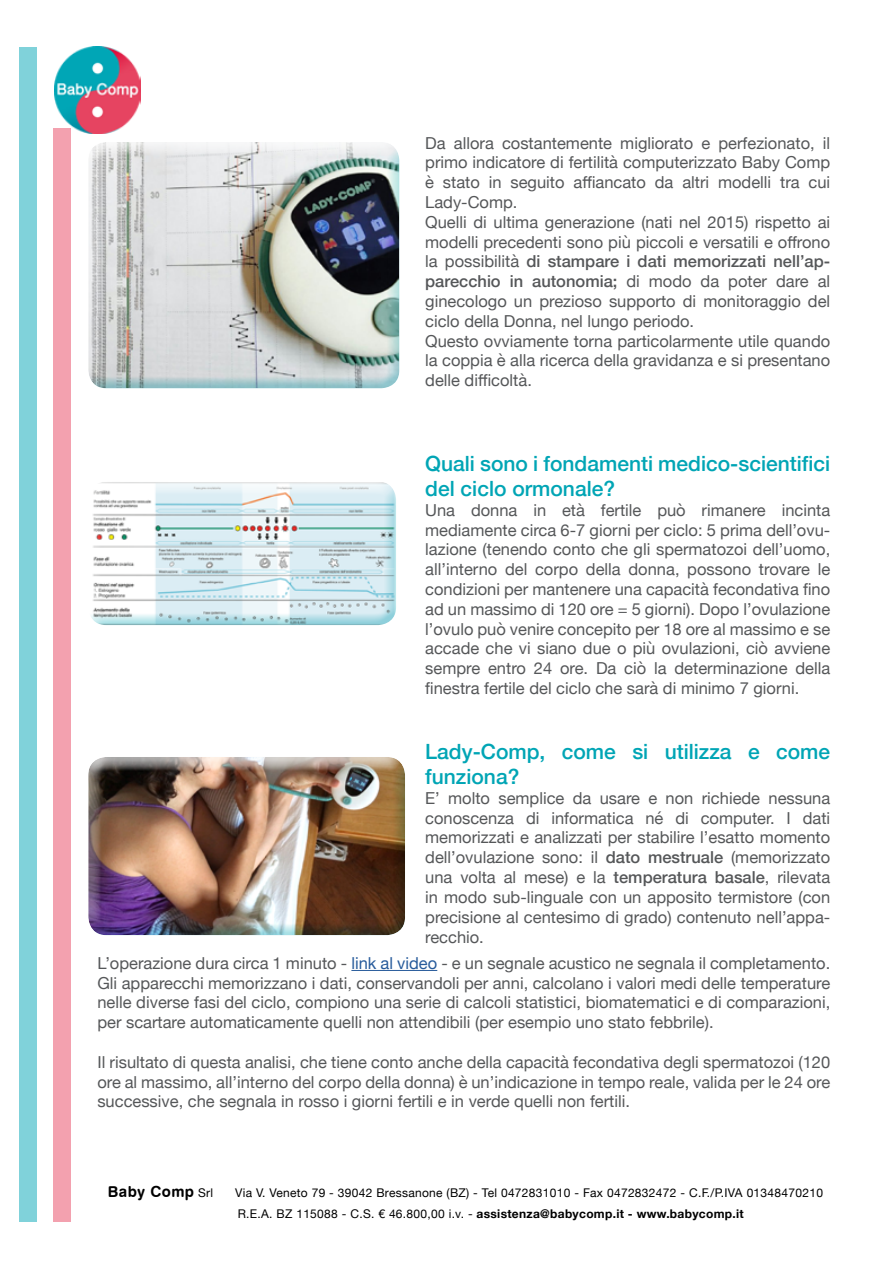
<style>
.page{position:relative;width:893px;height:1263px;background:#fff}
.page>*{position:absolute;margin:0;border:0;box-sizing:border-box;transform-origin:0 0}
.t1{font:500 21px/25.2px "Helvetica Neue";color:#00a5b5}
.t2{font:16.5px/19.8px "Helvetica Neue";color:#555759;text-align:justify}
.t3{font:15px "Swiss 721 BT Bold Rounded";letter-spacing:.025em;color:#000}
.t4{font:12px/21px "Helvetica Neue";letter-spacing:.025em;color:#000}
.s1{font-weight:500}
.s2{color:#275b9b}
.s3{font-family:"Helvetica Neue";font-size:12px}
.s4{font-weight:700}
</style>
<div class="page">
<img style="left:54px;top:47px;width:87px;height:85px">
<div style="left:19px;top:47px;width:17px;height:1174px;background:#80d2da"></div>
<div style="left:54px;top:128px;width:17px;height:1093px;background:#f3a1af"></div>
<div style="left:81px;top:142px;width:331px;height:248px;background:#00a5b5;opacity:.35"></div>
<div style="left:81px;top:481px;width:327px;height:144px;background:#00a5b5;opacity:.35"></div>
<div style="left:81px;top:757px;width:336px;height:179px;background:#00a5b5;opacity:.35"></div>
<hr style="left:351px;top:970px;width:86px;height:1px;background:#275b9b">
<p class="t2" style="left:425px;top:134px;width:407px;text-align:left">Da allora costantemente migliorato e perfezionato, il primo indicatore di fertilità computerizzato Baby Comp è stato in seguito affiancato da altri modelli tra cui Lady-Comp.<br>Quelli di ultima generazione (nati nel 2015) rispetto ai modelli precedenti sono più piccoli e versatili e offrono la possibilità <span class="s1">di stampare i dati memorizzati nell’ap&shy;parecchio in autonomia;</span> di modo da poter dare al ginecologo un prezioso supporto di monitoraggio del ciclo della Donna, nel lungo periodo.<br>Questo ovviamente torna particolarmente utile quando la coppia è alla ricerca della gravidanza e si presentano delle difficoltà.</p>
<p class="t1" style="left:425px;top:449px;width:407px">Quali sono i fondamenti medico-scientifici del ciclo ormonale?</p>
<p class="t2" style="left:425px;top:501px;width:407px">Una donna in età fertile può rimanere incinta mediamente circa 6-7 giorni per ciclo: 5 prima dell’ovu&shy;lazione (tenendo conto che gli spermatozoi dell’uomo, all’interno del corpo della donna, possono trovare le condizioni per mantenere una capacità fecondativa fino ad un massimo di 120 ore = 5 giorni). Dopo l’ovulazione l’ovulo può venire concepito per 18 ore al massimo e se accade che vi siano due o più ovulazioni, ciò avviene sempre entro 24 ore. Da ciò la determinazione della finestra fertile del ciclo che sarà di minimo 7 giorni.</p>
<p class="t1" style="left:425px;top:737px;width:406px">Lady-Comp, come si utilizza e come funziona?</p>
<p class="t2" style="left:425px;top:789px;width:407px">E’ molto semplice da usare e non richiede nessuna conoscenza di informatica né di computer. I dati memorizzati e analizzati per stabilire l’esatto momento dell’ovulazione sono: il <span class="s1">dato mestruale</span> (memorizzato una volta al mese) e la <span class="s1">temperatura basale</span>, rilevata in modo sub-linguale con un apposito termistore (con precisione al centesimo di grado) contenuto nell’appa&shy;recchio.</p>
<p class="t2" style="left:97px;top:954px;width:734px">L’operazione dura circa 1 minuto - <span class="s2">link al video</span> - e un segnale acustico ne segnala il completamento.<br>Gli apparecchi memorizzano i dati, conservandoli per anni, calcolano i valori medi delle temperature nelle diverse fasi del ciclo, compiono una serie di calcoli statistici, biomatematici e di comparazioni, per scartare automaticamente quelli non attendibili (per esempio uno stato febbrile).</p>
<p class="t2" style="left:97px;top:1053px;width:734px">Il risultato di questa analisi, che tiene conto anche della capacità fecondativa degli spermatozoi (120 ore al massimo, all’interno del corpo della donna) è un’indicazione in tempo reale, valida per le 24 ore successive, che segnala in rosso i giorni fertili e in verde quelli non fertili.</p>
<p class="t3" style="left:108px;top:1182px;width:107px">Baby Comp <span class="s3">Srl</span></p>
<p class="t4" style="left:235px;top:1183px;width:589px">Via V. Veneto 79 - 39042 Bressanone (BZ) - Tel 0472831010 - Fax 0472832472 - C.F./P.IVA 01348470210<br>R.E.A. BZ 115088 - C.S. € 46.800,00 i.v. - <span class="s4">assistenza@babycomp.it - www.babycomp.it</span></p>
</div>
